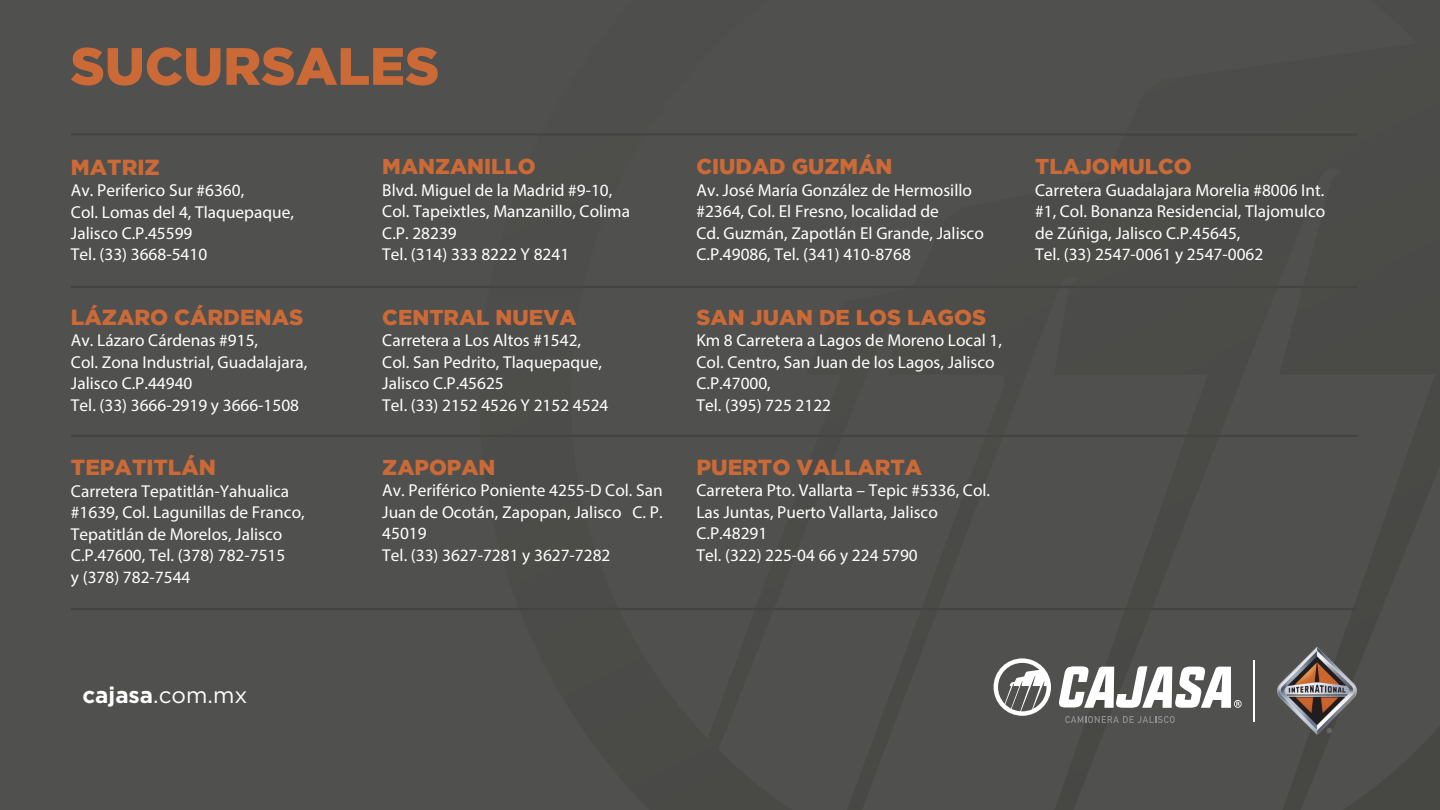
<style>
.page{position:relative;width:1440px;height:810px;background:#50504e}
.page>*{position:absolute;margin:0;border:0;box-sizing:border-box;transform-origin:0 0}
.t1{font:900 52.5px "Gotham HTF";color:#cc6a37}
.t2{font:22.5px "Gotham";color:#fff}
.t3{font:900 21.75px "Gotham HTF";color:#cc6a37}
.t4{font:900 21.45px "Gotham HTF";color:#cc6a37}
.t5{font:17.25px/21.5px "Myriad Pro";color:#fff}
.s1{font-weight:700}
</style>
<div class="page">
<hr style="left:71px;top:133px;width:1287px;height:3px;background:#444443">
<hr style="left:71px;top:286px;width:1287px;height:2px;background:#444443">
<hr style="left:71px;top:435px;width:1287px;height:2px;background:#444443">
<hr style="left:71px;top:608px;width:1287px;height:2px;background:#444443">
<svg style="left:994px;top:658px;width:57px;height:58px"></svg>
<svg style="left:1065px;top:716px;width:110px;height:7px"></svg>
<svg style="left:1059px;top:666px;width:183px;height:42px"></svg>
<hr style="left:1253px;top:660px;width:2px;height:61px;background:#fff">
<img style="left:1277px;top:647px;width:80px;height:88px">
<h1 class="t1" style="left:71px;top:36px;width:370px">SUCURSALES</h1>
<p class="t3" style="left:71px;top:154px;width:90px">MATRIZ</p>
<p class="t5" style="left:71px;top:179px;width:225px">Av. Periferico Sur #6360,<br>Col. Lomas del 4, Tlaquepaque,<br>Jalisco C.P.45599<br>Tel. (33) 3668-5410</p>
<p class="t3" style="left:71px;top:305px;width:234px">LÁZARO CÁRDENAS</p>
<p class="t5" style="left:71px;top:330px;width:238px">Av. Lázaro Cárdenas #915,<br>Col. Zona Industrial, Guadalajara,<br>Jalisco C.P.44940<br>Tel. (33) 3666-2919 y 3666-1508</p>
<p class="t3" style="left:71px;top:455px;width:146px">TEPATITLÁN</p>
<p class="t5" style="left:71px;top:480px;width:235px">Carretera Tepatitlán-Yahualica #1639, Col. Lagunillas de Franco,<br>Tepatitlán de Morelos, Jalisco<br>C.P.47600, Tel. (378) 782-7515<br>y (378) 782-7544</p>
<p class="t4" style="left:382px;top:154px;width:155px">MANZANILLO</p>
<p class="t5" style="left:382px;top:179px;width:249px">Blvd. Miguel de la Madrid #9-10,<br>Col. Tapeixtles, Manzanillo, Colima<br>C.P. 28239<br>Tel. (314) 333 8222 Y 8241</p>
<p class="t4" style="left:382px;top:305px;width:196px">CENTRAL NUEVA</p>
<p class="t5" style="left:382px;top:329px;width:228px">Carretera a Los Altos #1542,<br>Col. San Pedrito, Tlaquepaque,<br>Jalisco C.P.45625<br>Tel. (33) 2152 4526 Y 2152 4524</p>
<p class="t4" style="left:382px;top:455px;width:115px">ZAPOPAN</p>
<p class="t5" style="left:382px;top:480px;width:282px">Av. Periférico Poniente 4255-D Col. San<br>Juan de Ocotán, Zapopan, Jalisco C. P.<br>45019<br>Tel. (33) 3627-7281 y 3627-7282</p>
<p class="t4" style="left:696px;top:154px;width:197px">CIUDAD GUZMÁN</p>
<p class="t5" style="left:696px;top:179px;width:289px">Av. José María González de Hermosillo #2364, Col. El Fresno, localidad de<br>Cd. Guzmán, Zapotlán El Grande, Jalisco C.P.49086, Tel. (341) 410-8768</p>
<p class="t4" style="left:696px;top:305px;width:291px">SAN JUAN DE LOS LAGOS</p>
<p class="t5" style="left:696px;top:329px;width:307px">Km 8 Carretera a Lagos de Moreno Local 1,<br>Col. Centro, San Juan de los Lagos, Jalisco<br>C.P.47000,<br>Tel. (395) 725 2122</p>
<p class="t3" style="left:696px;top:455px;width:227px">PUERTO VALLARTA</p>
<p class="t5" style="left:696px;top:480px;width:295px">Carretera Pto. Vallarta – Tepic #5336, Col.<br>Las Juntas, Puerto Vallarta, Jalisco<br>C.P.48291<br>Tel. (322) 225-04 66 y 224 5790</p>
<p class="t4" style="left:1035px;top:154px;width:158px">TLAJOMULCO</p>
<p class="t5" style="left:1035px;top:179px;width:292px">Carretera Guadalajara Morelia #8006 Int. #1, Col. Bonanza Residencial, Tlajomulco de Zúñiga, Jalisco C.P.45645,<br>Tel. (33) 2547-0061 y 2547-0062</p>
<h2 class="t2" style="left:82px;top:681px;width:167px"><span class="s1">cajasa</span>.com.mx</h2>
</div>
